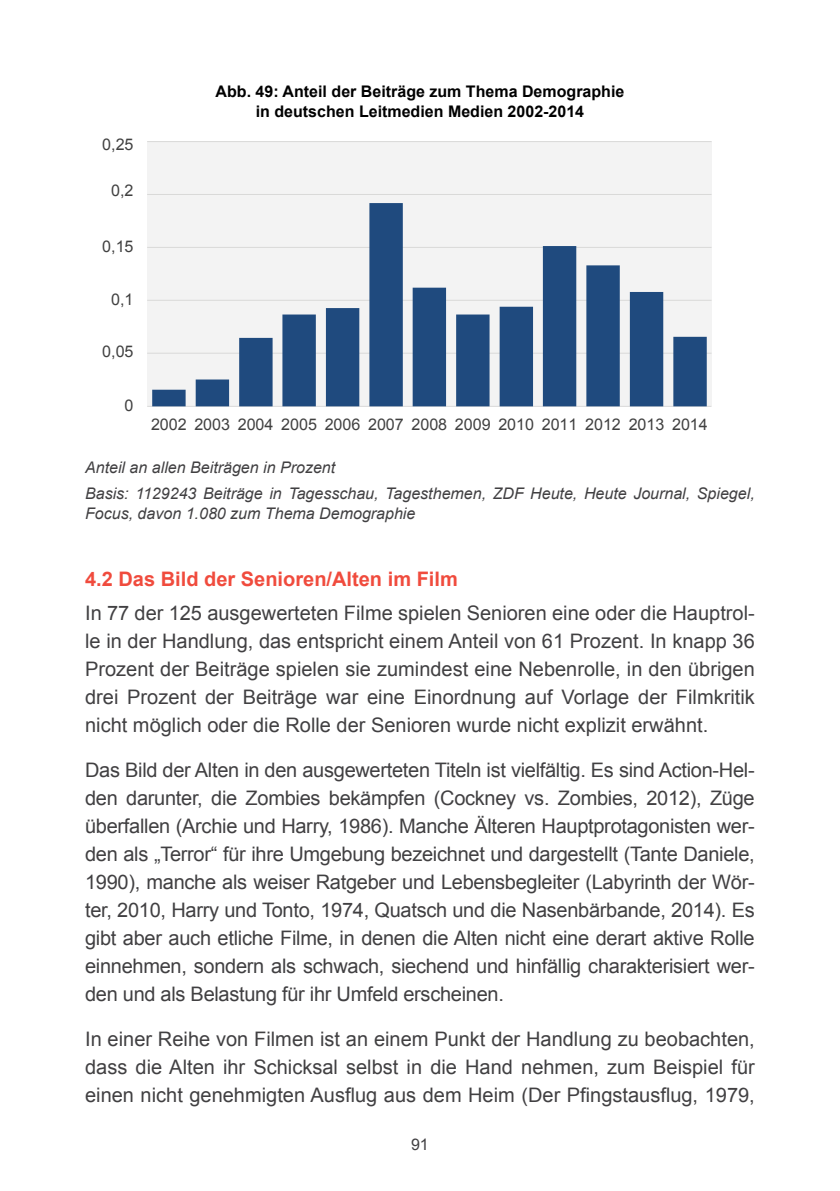
<style>
.page{position:relative;width:840px;height:1191px;background:#fff}
.page>*{position:absolute;margin:0;border:0;box-sizing:border-box;transform-origin:0 0}
.t1{font:20px/28px "Arial";color:#414042;text-align:justify}
.t2{font:700 20px "Arial";color:#f04b3d}
.t3{font:italic 16px/25.6px "Arial";color:#414042}
.t4{font:700 16px/20px "Arial";color:#000;text-align:center}
.t5{font:16px "Arial";letter-spacing:-.005em;color:#414141}
.t6{font:16px "Arial";color:#414042}
</style>
<div class="page">
<div style="left:147px;top:142px;width:564px;height:264px;background:#f3f3f3"></div>
<hr style="left:147px;top:141px;width:564px;height:1px;background:#d9d9d8">
<hr style="left:147px;top:194px;width:564px;height:1px;background:#d9d9d8">
<hr style="left:147px;top:247px;width:564px;height:1px;background:#d9d9d8">
<hr style="left:147px;top:300px;width:564px;height:1px;background:#d9d9d8">
<hr style="left:147px;top:353px;width:564px;height:1px;background:#d9d9d8">
<hr style="left:147px;top:406px;width:564px;height:1px;background:#d9d9d8">
<svg style="left:152px;top:203px;width:554px;height:203px"></svg>
<p class="t5" style="left:102px;top:133px;width:33px">0,25</p>
<p class="t5" style="left:111px;top:179px;width:24px">0,2</p>
<p class="t5" style="left:102px;top:235px;width:33px">0,15</p>
<p class="t5" style="left:111px;top:288px;width:24px">0,1</p>
<p class="t5" style="left:102px;top:340px;width:33px">0,05</p>
<p class="t5" style="left:124px;top:395px;width:10px">0</p>
<p class="t4" style="left:215px;top:81px;width:410px">Abb. 49: Anteil der Beiträge zum Thema Demographie in deutschen Leitmedien Medien 2002-2014</p>
<p class="t5" style="left:151px;top:414px;width:558px">2002 2003 2004 2005 2006 2007 2008 2009 2010 2011 2012 2013 2014</p>
<p class="t3" style="left:85px;top:455px;width:670px">Anteil an allen Beiträgen in Prozent<br>Basis: 1129243 Beiträge in Tagesschau, Tagesthemen, ZDF Heute, Heute Journal, Spiegel,</p>
<p class="t3" style="left:85px;top:501px;width:331px">Focus, davon 1.080 zum Thema Demographie</p>
<p class="t2" style="left:85px;top:565px;width:374px">4.2 Das Bild der Senioren/Alten im Film</p>
<p class="t1" style="left:85px;top:599px;width:670px">In 77 der 125 ausgewerteten Filme spielen Senioren eine oder die Hauptrol&shy;le in der Handlung, das entspricht einem Anteil von 61 Prozent. In knapp 36<br>Prozent der Beiträge spielen sie zumindest eine Nebenrolle, in den übrigen drei Prozent der Beiträge war eine Einordnung auf Vorlage der Filmkritik nicht möglich oder die Rolle der Senioren wurde nicht explizit erwähnt.</p>
<p class="t1" style="left:85px;top:756px;width:670px">Das Bild der Alten in den ausgewerteten Titeln ist vielfältig. Es sind Action-Hel&shy;den darunter, die Zombies bekämpfen (Cockney vs. Zombies, 2012), Züge überfallen (Archie und Harry, 1986). Manche Älteren Hauptprotagonisten wer&shy;den als „Terror“ für ihre Umgebung bezeichnet und dargestellt (Tante Daniele, 1990), manche als weiser Ratgeber und Lebensbegleiter (Labyrinth der Wör&shy;ter, 2010, Harry und Tonto, 1974, Quatsch und die Nasenbärbande, 2014). Es gibt aber auch etliche Filme, in denen die Alten nicht eine derart aktive Rolle einnehmen, sondern als schwach, siechend und hinfällig charakterisiert wer&shy;den und als Belastung für ihr Umfeld erscheinen.</p>
<p class="t1" style="left:85px;top:1025px;width:670px">In einer Reihe von Filmen ist an einem Punkt der Handlung zu beobachten, dass die Alten ihr Schicksal selbst in die Hand nehmen, zum Beispiel für einen nicht genehmigten Ausflug aus dem Heim (Der Pfingstausflug, 1979,</p>
<p class="t6" style="left:411px;top:1133px;width:19px">91</p>
</div>
